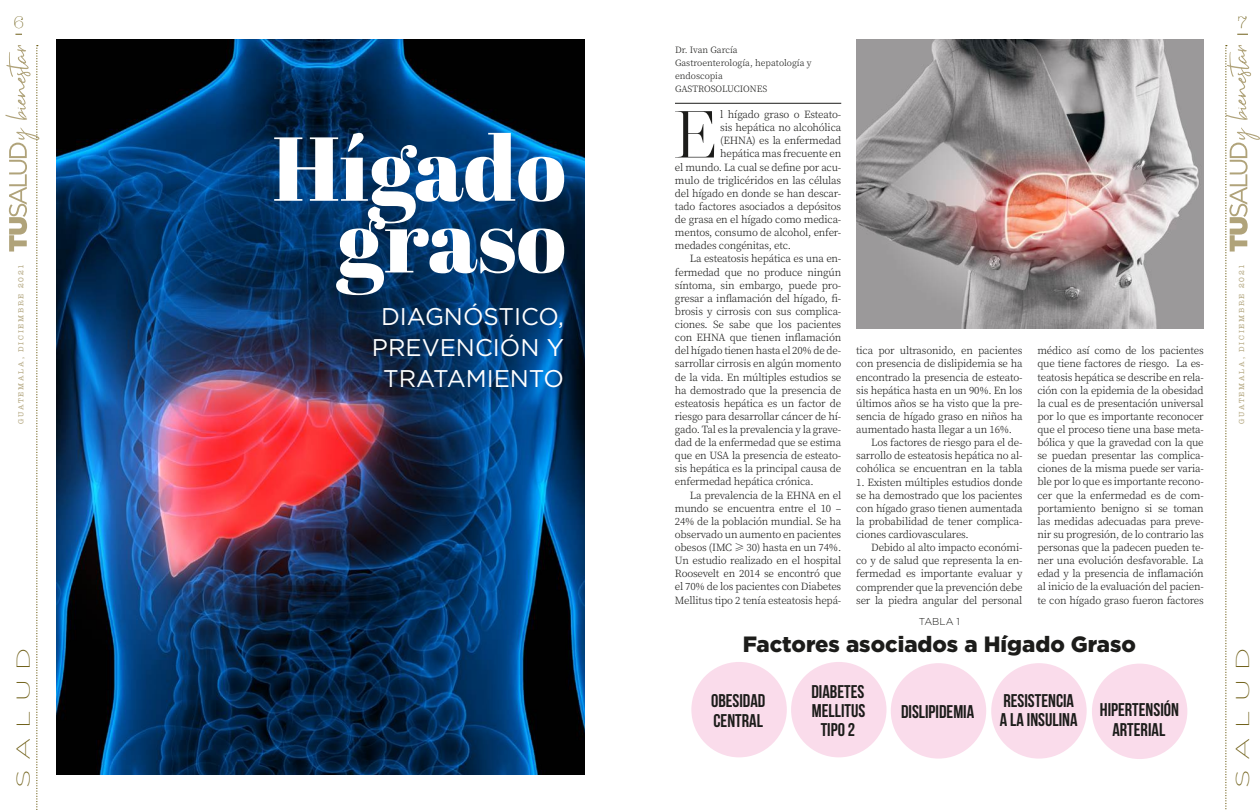
<style>
.page{position:relative;width:1260px;height:810px;background:#fff}
.page>*{position:absolute;margin:0;border:0;box-sizing:border-box;transform-origin:0 0}
.t1{font:90.5px/71.8px "Abril Fatface";color:#fff;text-align:right}
.t2{font:200 66.5px "Chronicle Display";color:#1c1c1a}
.t3{font:24.12px/31.4px "Gotham";color:#fff;text-align:center}
.t4{font:900 22.12px "Gotham";color:#1c1c1a}
.t5{font:200 18.62px "Gotham";letter-spacing:.335em;color:#6e5e16;scale:1.54 1}
.t6{font:18.38px/19.1px "Bebas Neue";color:#1c1c1a}
.t7{font:300 17.25px "American Typewriter";color:#6e5e16}
.t8{font:300 10px/13.1px "Noto Serif SC";letter-spacing:-.02em;color:#1c1c1a;text-align:justify}
.t9{font:300 10px "Gotham";color:#1c1c1a}
.t10{font:300 8.75px/13.1px "Noto Serif SC";color:#1c1c1a}
.t11{font:7.5px "American Typewriter";letter-spacing:.24em;color:#b0a37a}
</style>
<div class="page">
<svg style="left:5px;top:45px;width:35px;height:765px"></svg>
<svg style="left:1225px;top:45px;width:35px;height:765px"></svg>
<img style="left:56px;top:39px;width:529px;height:735px">
<div style="left:691px;top:662px;width:96px;height:95px;background:#fadceb;border-radius:50%"></div>
<div style="left:791px;top:662px;width:96px;height:95px;background:#fadceb;border-radius:50%"></div>
<div style="left:891px;top:663px;width:95px;height:96px;background:#fadceb;border-radius:50%"></div>
<div style="left:1092px;top:664px;width:95px;height:95px;background:#fadceb;border-radius:50%"></div>
<div style="left:991px;top:663px;width:96px;height:96px;background:#fadceb;border-radius:50%"></div>
<hr style="left:675px;top:103px;width:166px;height:1px;background:#1c1c1a">
<img style="left:856px;top:39px;width:348px;height:289px">
<h3 class="t7" style="left:13px;top:10px;width:12px">6</h3>
<h3 class="t7" style="left:1237px;top:10px;width:12px">7</h3>
<p class="t10" style="left:675px;top:43px;width:138px">Dr. Ivan García<br>Gastroenterología, hepatología y endoscopia<br>GASTROSOLUCIONES</p>
<h2 class="t2" style="left:674px;top:84px;width:45px">E</h2>
<p class="t8" style="left:720px;top:108px;width:122px">l hígado graso o Esteato-</p>
<p class="t8" style="left:720px;top:121px;width:122px">sis hepática no alcohólica</p>
<p class="t8" style="left:720px;top:134px;width:122px">(EHNA) es la enfermedad</p>
<p class="t8" style="left:720px;top:147px;width:122px">hepática mas frecuente en</p>
<p class="t8" style="left:675px;top:161px;width:168px">el mundo. La cual se define por acu-</p>
<p class="t8" style="left:675px;top:174px;width:168px">mulo de triglicéridos en las células</p>
<p class="t8" style="left:675px;top:187px;width:168px">del hígado en donde se han descar-</p>
<p class="t8" style="left:675px;top:200px;width:168px">tado factores asociados a depósitos</p>
<p class="t8" style="left:675px;top:213px;width:168px">de grasa en el hígado como medica-</p>
<p class="t8" style="left:675px;top:226px;width:168px">mentos, consumo de alcohol, enfer-</p>
<p class="t8" style="left:675px;top:239px;width:118px">medades congénitas, etc.</p>
<p class="t8" style="left:690px;top:252px;width:153px">La esteatosis hepática es una en-</p>
<p class="t8" style="left:675px;top:266px;width:168px">fermedad que no produce ningún</p>
<p class="t8" style="left:675px;top:279px;width:168px">síntoma, sin embargo, puede pro-</p>
<p class="t8" style="left:675px;top:292px;width:168px">gresar a inflamación del hígado, fi-</p>
<p class="t8" style="left:675px;top:305px;width:168px">brosis y cirrosis con sus complica-</p>
<p class="t8" style="left:675px;top:318px;width:168px">ciones. Se sabe que los pacientes</p>
<p class="t8" style="left:675px;top:331px;width:168px">con EHNA que tienen inflamación</p>
<p class="t8" style="left:675px;top:344px;width:168px">del hígado tienen hasta el 20% de de-</p>
<p class="t8" style="left:675px;top:357px;width:168px">sarrollar cirrosis en algún momento</p>
<p class="t8" style="left:675px;top:371px;width:168px">de la vida. En múltiples estudios se</p>
<p class="t8" style="left:675px;top:384px;width:168px">ha demostrado que la presencia de</p>
<p class="t8" style="left:675px;top:397px;width:168px">esteatosis hepática es un factor de</p>
<p class="t8" style="left:675px;top:410px;width:168px">riesgo para desarrollar cáncer de hí-</p>
<p class="t8" style="left:675px;top:423px;width:168px">gado. Tal es la prevalencia y la grave-</p>
<p class="t8" style="left:675px;top:436px;width:168px">dad de la enfermedad que se estima</p>
<p class="t8" style="left:675px;top:449px;width:168px">que en USA la presencia de esteato-</p>
<p class="t8" style="left:675px;top:462px;width:168px">sis hepática es la principal causa de</p>
<p class="t8" style="left:675px;top:475px;width:140px">enfermedad hepática crónica.</p>
<p class="t8" style="left:690px;top:489px;width:153px">La prevalencia de la EHNA en el</p>
<p class="t8" style="left:675px;top:502px;width:168px">mundo se encuentra entre el 10 –</p>
<p class="t8" style="left:675px;top:515px;width:168px">24% de la población mundial. Se ha</p>
<p class="t8" style="left:675px;top:528px;width:168px">observado un aumento en pacientes</p>
<p class="t8" style="left:675px;top:541px;width:168px">obesos (IMC ≥ 30) hasta en un 74%.</p>
<p class="t8" style="left:675px;top:554px;width:168px">Un estudio realizado en el hospital</p>
<p class="t8" style="left:675px;top:567px;width:168px">Roosevelt en 2014 se encontró que</p>
<p class="t8" style="left:675px;top:580px;width:168px">el 70% de los pacientes con Diabetes</p>
<p class="t8" style="left:675px;top:594px;width:168px">Mellitus tipo 2 tenía esteatosis hepá-</p>
<h1 class="t1" style="left:272px;top:130px;width:295px">Hígado graso</h1>
<h3 class="t3" style="left:372px;top:300px;width:194px">DIAGNÓSTICO,<br>PREVENCIÓN Y<br>TRATAMIENTO</h3>
<p class="t11" style="left:15px;top:424px;width:162px;rotate:-90deg">GUATEMALA, DICIEMBRE 2021</p>
<p class="t11" style="left:1236px;top:424px;width:162px;rotate:-90deg">GUATEMALA, DICIEMBRE 2021</p>
<p class="t8" style="left:1038px;top:344px;width:168px">médico así como de los pacientes que tiene factores de riesgo. La es&shy;teatosis hepática se describe en rela&shy;ción con la epidemia de la obesidad la cual es de presentación universal por lo que es importante reconocer que el proceso tiene una base meta&shy;bólica y que la gravedad con la que se puedan presentar las complica&shy;ciones de la misma puede ser varia&shy;ble por lo que es importante recono&shy;cer que la enfermedad es de com&shy;portamiento benigno si se toman las medidas adecuadas para preve&shy;nir su progresión, de lo contrario las personas que la padecen pueden te&shy;ner una evolución desfavorable. La edad y la presencia de inflamación al inicio de la evaluación del pacien&shy;te con hígado graso fueron factores</p>
<p class="t8" style="left:856px;top:344px;width:168px">tica por ultrasonido, en pacientes con presencia de dislipidemia se ha encontrado la presencia de esteato&shy;sis hepática hasta en un 90%. En los últimos años se ha visto que la pre&shy;sencia de hígado graso en niños ha aumentado hasta llegar a un 16%.</p>
<p class="t8" style="left:856px;top:436px;width:168px;text-indent:15px">Los factores de riesgo para el de&shy;sarrollo de esteatosis hepática no al&shy;cohólica se encuentran en la tabla</p>
<p class="t8" style="left:856px;top:476px;width:168px">1. Existen múltiples estudios donde se ha demostrado que los pacientes con hígado graso tienen aumentada la probabilidad de tener complica&shy;ciones cardiovasculares.</p>
<p class="t8" style="left:856px;top:541px;width:168px;text-indent:15px">Debido al alto impacto económi&shy;co y de salud que representa la en&shy;fermedad es importante evaluar y comprender que la prevención debe ser la piedra angular del personal</p>
<p class="t9" style="left:919px;top:615px;width:43px">TABLA 1</p>
<h3 class="t4" style="left:743px;top:629px;width:395px">Factores asociados a Hígado Graso</h3>
<h3 class="t5" style="left:12px;top:788px;width:93px;rotate:-90deg">SALUD</h3>
<h3 class="t5" style="left:1231px;top:788px;width:93px;rotate:-90deg">SALUD</h3>
<h3 class="t6" style="left:711px;top:691px;width:56px">OBESIDAD<br>CENTRAL</h3>
<h3 class="t6" style="left:811px;top:682px;width:55px;text-align:center">DIABETES<br>MELLITUS<br>TIPO 2</h3>
<h3 class="t6" style="left:1000px;top:691px;width:79px">RESISTENCIA<br>A LA INSULINA</h3>
<h3 class="t6" style="left:901px;top:702px;width:75px">DISLIPIDEMIA</h3>
<h3 class="t6" style="left:1100px;top:700px;width:81px;text-align:center">HIPERTENSIÓN<br>ARTERIAL</h3>
</div>
